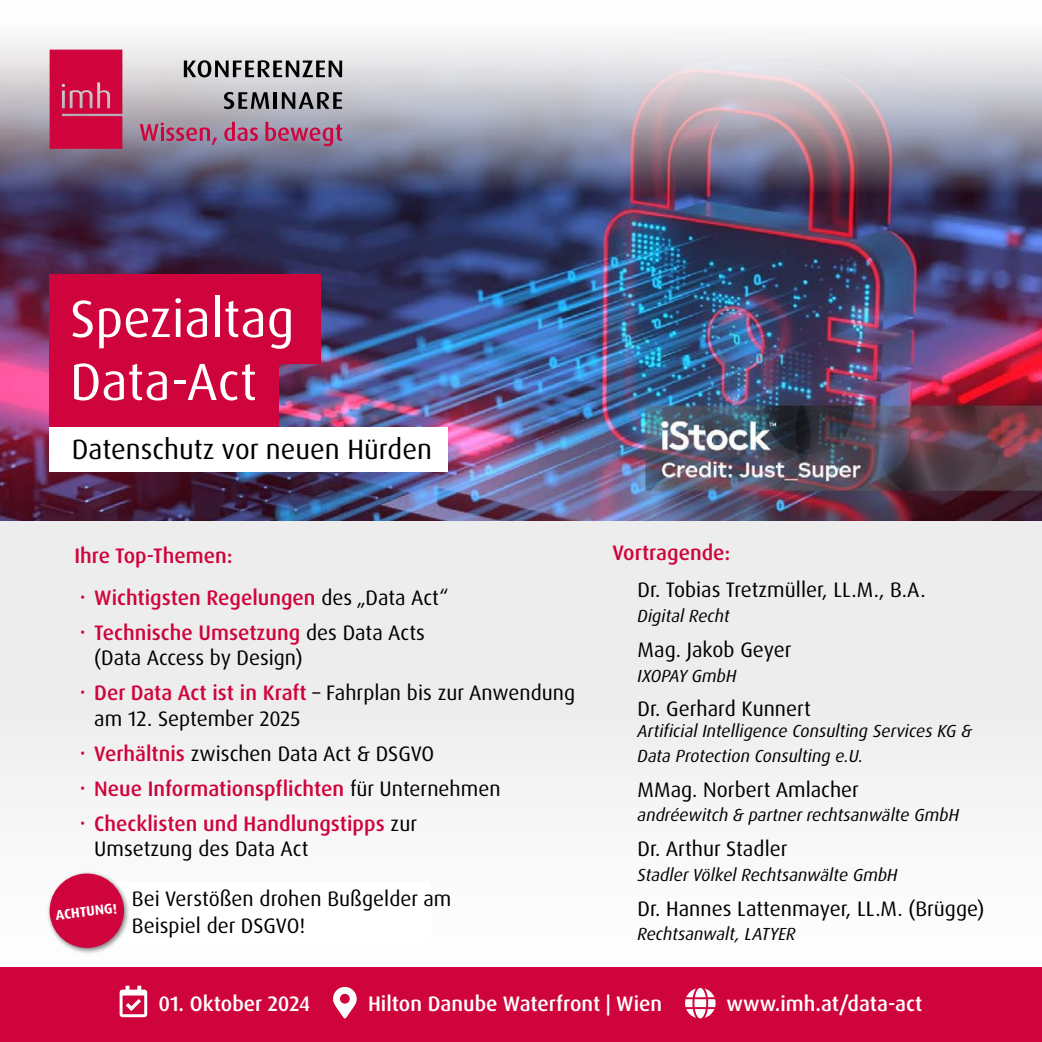
<style>
.page{position:relative;width:1042px;height:1042px;background:#fff}
.page>*{position:absolute;margin:0;border:0;box-sizing:border-box;transform-origin:0 0}
.t1{font:52.5px/63px "Dax Pro";color:#fff}
.t2{font:28px "Dax Pro";color:#000}
.t3{font:21px/35.2px "Dax Pro";color:#000}
.t4{font:500 21px/35.2px "Dax Pro";color:#d0043c}
.t5{font:500 21px "Dax Pro";color:#fff}
.t6{font:italic 17.5px/24.8px "Dax Pro";color:#010202}
.t7{font:700 14px "Dax Pro";color:#fff}
.s1{font-weight:400;color:#000}
.s2{font-weight:500;color:#d0043c}
</style>
<div class="page">
<div style="left:0;top:518px;width:1042px;height:524px;background:#ededed"></div>
<div style="left:92px;top:882px;width:339px;height:61px;background:#fff"></div>
<img style="left:0;top:40px;width:1042px;height:481px">
<div style="left:50px;top:427px;width:398px;height:44px;background:#fff"></div>
<div style="left:50px;top:274px;width:271px;height:89px;background:#d0043c"></div>
<div style="left:50px;top:337px;width:229px;height:90px;background:#d0043c"></div>
<div style="left:0;top:967px;width:1042px;height:75px;background:#d0043c"></div>
<svg style="left:50px;top:50px;width:72px;height:99px"></svg>
<hr style="left:273px;top:92px;width:4px;height:17px;background:#000">
<svg style="left:282px;top:92px;width:60px;height:17px"></svg>
<svg style="left:224px;top:92px;width:45px;height:17px"></svg>
<svg style="left:184px;top:60px;width:158px;height:17px"></svg>
<svg style="left:140px;top:123px;width:77px;height:22px"></svg>
<svg style="left:224px;top:122px;width:34px;height:19px"></svg>
<svg style="left:265px;top:122px;width:77px;height:24px"></svg>
<svg style="left:120px;top:985px;width:27px;height:32px"></svg>
<svg style="left:333px;top:987px;width:24px;height:31px"></svg>
<svg style="left:685px;top:988px;width:30px;height:30px"></svg>
<div style="left:47px;top:870px;width:84px;height:84px;background:#000;opacity:.5"></div>
<svg style="left:48px;top:871px;width:78px;height:79px"></svg>
<h1 class="t1" style="left:70px;top:287px;width:226px">Spezialtag<br>Data-Act</h1>
<h2 class="t2" style="left:72px;top:431px;width:361px">Datenschutz vor neuen Hürden</h2>
<p class="t4" style="left:74px;top:538px;width:160px">Ihre Top-Themen:</p>
<p class="t4" style="left:612px;top:535px;width:119px">Vortragende:</p>
<p class="t4" style="left:94px;top:580px;width:356px">Wichtigsten Regelungen <span class="s1">des „Data Act“<br></span>Technische Umsetzung <span class="s1">des Data Acts</span></p>
<p class="t3" style="left:94px;top:640px;width:482px">(Data Access by Design)<br><span class="s2">Der Data Act ist in Kraft</span> – Fahrplan bis zur Anwendung</p>
<p class="t4" style="left:94px;top:701px;width:408px"><span class="s1">am 12. September 2025<br></span>Verhältnis <span class="s1">zwischen Data Act &amp; DSGVO<br></span>Neue Informationspflichten <span class="s1">für Unternehmen </span>Checklisten und Handlungstipps <span class="s1">zur</span></p>
<p class="t3" style="left:94px;top:831px;width:216px">Umsetzung des Data Act</p>
<p class="t7" style="left:55px;top:905px;width:63px;rotate:-6deg">ACHTUNG!</p>
<p class="t3" style="left:132px;top:886px;width:321px;line-height:26.2px">Bei Verstößen drohen Bußgelder am<br>Beispiel der DSGVO!</p>
<p class="t3" style="left:637px;top:573px;width:290px">Dr. Tobias Tretzmüller, LL.M., B.A.</p>
<p class="t6" style="left:637px;top:604px;width:94px">Digital Recht</p>
<p class="t3" style="left:637px;top:632px;width:156px">Mag. Jakob Geyer</p>
<p class="t6" style="left:637px;top:663px;width:100px">IXOPAY GmbH</p>
<p class="t3" style="left:637px;top:692px;width:175px">Dr. Gerhard Kunnert</p>
<p class="t6" style="left:637px;top:719px;width:336px">Artificial Intelligence Consulting Services KG &amp;<br>Data Protection Consulting e.U.</p>
<p class="t3" style="left:637px;top:772px;width:223px">MMag. Norbert Amlacher</p>
<p class="t6" style="left:637px;top:803px;width:323px">andréewitch &amp; partner rechtsanwälte GmbH</p>
<p class="t3" style="left:637px;top:831px;width:151px">Dr. Arthur Stadler</p>
<p class="t6" style="left:637px;top:862px;width:262px">Stadler Völkel Rechtsanwälte GmbH</p>
<p class="t3" style="left:637px;top:891px;width:348px">Dr. Hannes Lattenmayer, LL.M. (Brügge)</p>
<p class="t6" style="left:637px;top:922px;width:160px">Rechtsanwalt, LATYER</p>
<p class="t5" style="left:159px;top:990px;width:153px">01. Oktober 2024</p>
<p class="t5" style="left:368px;top:990px;width:296px">Hilton Danube Waterfront | Wien</p>
<p class="t5" style="left:726px;top:990px;width:197px">www.imh.at/data-act</p>
</div>
